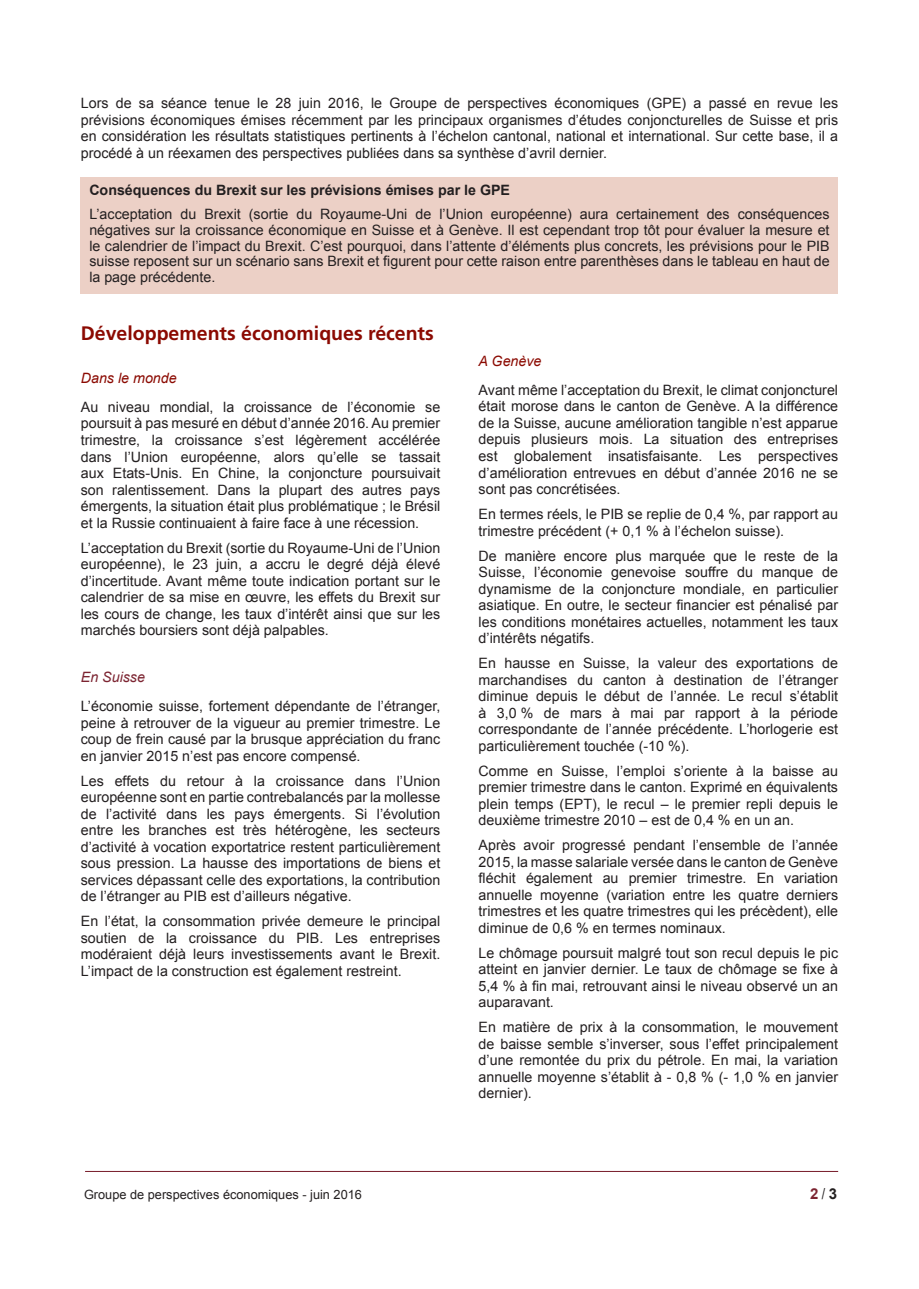
<style>
.page{position:relative;width:919px;height:1289px;background:#fff}
.page>*{position:absolute;margin:0;border:0;box-sizing:border-box;transform-origin:0 0}
.t1{font:700 19.5px "Frutiger LT Std";color:#8b0a02}
.t2{font:700 15px "Arial";color:#7c2431}
.t3{font:14.25px/16.5px "Arial";color:#231f20;text-align:justify}
.t4{font:700 14.25px "Arial";color:#231f20}
.t5{font:italic 14.25px "Arial";color:#8b0a02}
.t6{font:italic 14.25px "Arial";color:#7c2431}
.t7{font:12.75px "Arial";color:#231f20}
.s1{font-family:"Arial Narrow";font-weight:400;color:#231f20}
.s2{color:#231f20}
</style>
<div class="page">
<hr style="left:85px;top:1170px;width:753px;height:1px;background:#7c2431">
<div style="left:81px;top:176px;width:757px;height:117px;background:#ecd0c6"></div>
<p class="t3" style="left:81px;top:95px;width:758px">Lors de sa séance tenue le 28 juin 2016, le Groupe de perspectives économiques (GPE) a passé en revue les prévisions économiques émises récemment par les principaux organismes d’études conjoncturelles de Suisse et pris en considération les résultats statistiques pertinents à l’échelon cantonal, national et international. Sur cette base, il a procédé à un réexamen des perspectives publiées dans sa synthèse d’avril dernier.</p>
<p class="t4" style="left:89px;top:180px;width:422px">Conséquences du Brexit sur les prévisions émises par le GPE</p>
<p class="t3" style="left:89px;top:206px;width:741px;line-height:15.8px">L’acceptation du Brexit (sortie du Royaume-Uni de l’Union européenne) aura certainement des conséquences négatives sur la croissance économique en Suisse et à Genève. Il est cependant trop tôt pour évaluer la mesure et le calendrier de l’impact du Brexit. C’est pourquoi, dans l’attente d’éléments plus concrets, les prévisions pour le PIB suisse reposent sur un scénario sans Brexit et figurent pour cette raison entre parenthèses dans le tableau en haut de la page précédente.</p>
<p class="t1" style="left:81px;top:322px;width:354px">Développements économiques récents</p>
<p class="t5" style="left:81px;top:368px;width:97px">Dans le monde</p>
<p class="t3" style="left:81px;top:399px;width:361px">Au niveau mondial, la croissance de l’économie se poursuit à pas mesuré en début d’année 2016. Au premier trimestre, la croissance s’est légèrement accélérée dans l’Union européenne, alors qu’elle se tassait aux Etats-Unis. En Chine, la conjoncture poursuivait son ralentissement. Dans la plupart des autres pays émergents, la situation était plus problématique ; le Brésil et la Russie continuaient à faire face à une récession.</p>
<p class="t3" style="left:81px;top:539px;width:361px">L’acceptation du Brexit (sortie du Royaume-Uni de l’Union européenne), le 23 juin, a accru le degré déjà élevé d’incertitude. Avant même toute indication portant sur le calendrier de sa mise en œuvre, les effets du Brexit sur les cours de change, les taux d’intérêt ainsi que sur les marchés boursiers sont déjà palpables.</p>
<p class="t6" style="left:81px;top:667px;width:66px">En Suisse</p>
<p class="t3" style="left:81px;top:698px;width:361px">L’économie suisse, fortement dépendante de l’étranger, peine à retrouver de la vigueur au premier trimestre. Le coup de frein causé par la brusque appréciation du franc en janvier 2015 n’est pas encore compensé.</p>
<p class="t3" style="left:81px;top:772px;width:361px">Les effets du retour à la croissance dans l’Union européenne sont en partie contrebalancés par la mollesse de l’activité dans les pays émergents. Si l’évolution entre les branches est très hétérogène, les secteurs d’activité à vocation exportatrice restent particulièrement sous pression. La hausse des importations de biens et services dépassant celle des exportations, la contribution de l’étranger au PIB est d’ailleurs négative.</p>
<p class="t3" style="left:81px;top:913px;width:361px">En l’état, la consommation privée demeure le principal soutien de la croissance du PIB. Les entreprises modéraient déjà leurs investissements avant le Brexit.<br>L’impact de la construction est également restreint.</p>
<p class="t5" style="left:478px;top:351px;width:64px">A Genève</p>
<p class="t3" style="left:478px;top:382px;width:361px">Avant même l’acceptation du Brexit, le climat conjoncturel était morose dans le canton de Genève. A la différence de la Suisse, aucune amélioration tangible n’est apparue depuis plusieurs mois. La situation des entreprises est globalement insatisfaisante. Les perspectives d’amélioration entrevues en début d’année 2016 ne se sont pas concrétisées.</p>
<p class="t3" style="left:478px;top:506px;width:361px">En termes réels, le PIB se replie de 0,4 %, par rapport au trimestre précédent (+ 0,1 % à l’échelon suisse).</p>
<p class="t3" style="left:478px;top:547px;width:361px">De manière encore plus marquée que le reste de la Suisse, l’économie genevoise souffre du manque de dynamisme de la conjoncture mondiale, en particulier asiatique. En outre, le secteur financier est pénalisé par les conditions monétaires actuelles, notamment les taux d’intérêts négatifs.</p>
<p class="t3" style="left:478px;top:655px;width:361px">En hausse en Suisse, la valeur des exportations de marchandises du canton à destination de l’étranger diminue depuis le début de l’année. Le recul s’établit à 3,0 % de mars à mai par rapport à la période correspondante de l’année précédente. L’horlogerie est particulièrement touchée (-10 %).</p>
<p class="t3" style="left:478px;top:762px;width:361px">Comme en Suisse, l’emploi s’oriente à la baisse au premier trimestre dans le canton. Exprimé en équivalents plein temps (EPT), le recul – le premier repli depuis le deuxième trimestre 2010 – est de 0,4 % en un an.</p>
<p class="t3" style="left:478px;top:837px;width:361px">Après avoir progressé pendant l’ensemble de l’année 2015, la masse salariale versée dans le canton de Genève fléchit également au premier trimestre. En variation annuelle moyenne (variation entre les quatre derniers trimestres et les quatre trimestres qui les précèdent), elle diminue de 0,6 % en termes nominaux.</p>
<p class="t3" style="left:478px;top:944px;width:361px">Le chômage poursuit malgré tout son recul depuis le pic atteint en janvier dernier. Le taux de chômage se fixe à 5,4 % à fin mai, retrouvant ainsi le niveau observé un an auparavant.</p>
<p class="t3" style="left:478px;top:1019px;width:361px">En matière de prix à la consommation, le mouvement de baisse semble s’inverser, sous l’effet principalement d’une remontée du prix du pétrole. En mai, la variation annuelle moyenne s’établit à - 0,8 % (- 1,0 % en janvier dernier).</p>
<p class="t7" style="left:84px;top:1185px;width:279px">Groupe de perspectives économiques - juin 2016</p>
<p class="t2" style="left:810px;top:1183px;width:28px">2 <span class="s1">/</span> <span class="s2">3</span></p>
</div>
